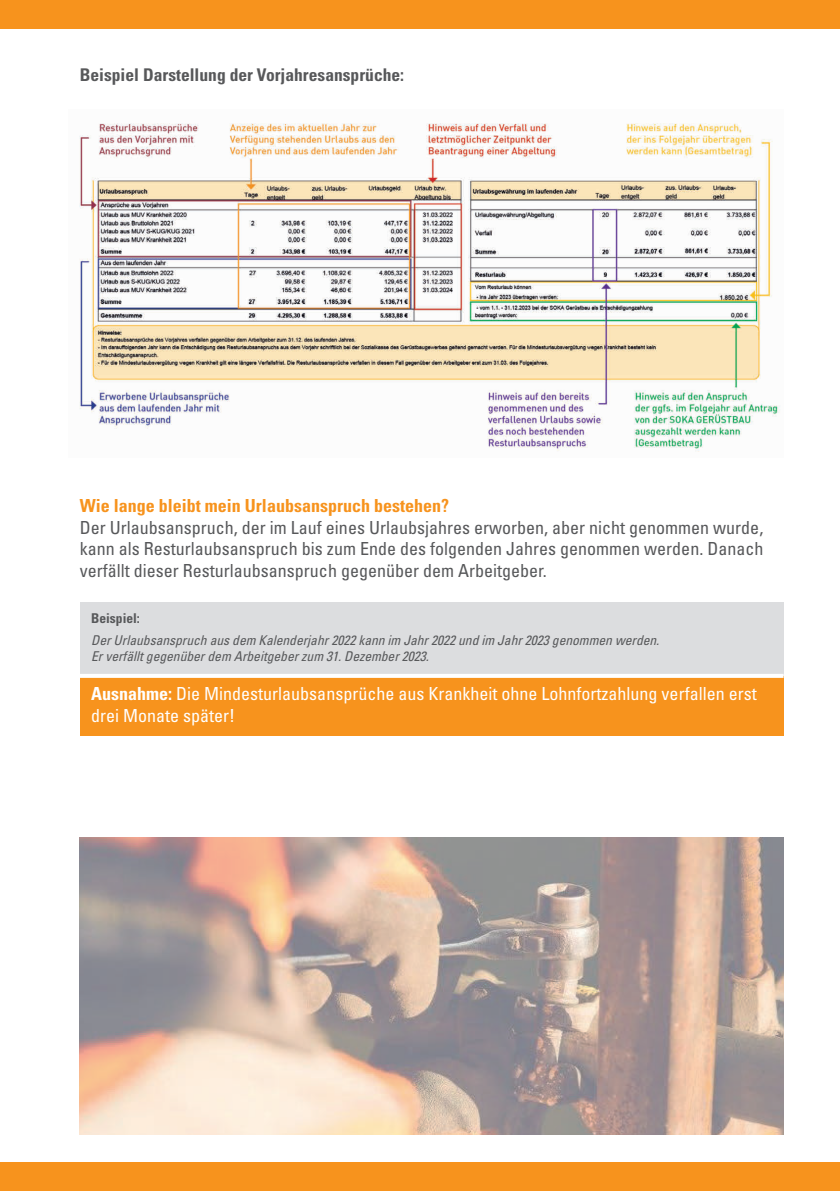
<style>
.page{position:relative;width:840px;height:1191px;background:#fff}
.page>*{position:absolute;margin:0;border:0;box-sizing:border-box;transform-origin:0 0}
.t1{font:condensed 18px/21.6px "Univers LT Std";color:#57585a;text-align:justify}
.t2{font:condensed 18px/21.6px "Univers LT Std";color:#fff}
.t3{font:700 condensed 18px "Univers LT Std";color:#f7931d}
.t4{font:700 condensed 17.6px "Univers LT Std";color:#57585a}
.t5{font:italic condensed 13.6px/16.2px "Univers LT Std";color:#57585a}
.t6{font:700 condensed 13.6px "Univers LT Std";color:#57585a}
.s1{font-weight:700}
</style>
<div class="page">
<div style="left:0;top:0;width:839px;height:28px;background:#f7931d"></div>
<div style="left:0;top:1162px;width:839px;height:29px;background:#f7931d"></div>
<img style="left:80px;top:838px;width:703px;height:296px">
<div style="left:80px;top:602px;width:703px;height:74px;background:#dcdddf"></div>
<div style="left:80px;top:676px;width:703px;height:59px;background:#f7931d"></div>
<svg style="left:80px;top:674px;width:703px;height:4px;background:#fefcf8"></svg>
<img style="left:79px;top:123px;width:700px;height:329px">
<p class="t4" style="left:80px;top:64px;width:326px">Beispiel Darstellung der Vorjahresansprüche:</p>
<p class="t3" style="left:80px;top:494px;width:370px">Wie lange bleibt mein Urlaubsanspruch bestehen?</p>
<p class="t1" style="left:80px;top:516px;width:684px">Der Urlaubsanspruch, der im Lauf eines Urlaubsjahres erworben, aber nicht genommen wurde, kann als Resturlaubsanspruch bis zum Ende des folgenden Jahres genommen werden. Danach verfällt dieser Resturlaubsanspruch gegenüber dem Arbeitgeber.</p>
<p class="t6" style="left:91px;top:610px;width:50px">Beispiel:</p>
<p class="t5" style="left:91px;top:632px;width:573px">DerUrlaubsanspruchausdem Kalenderjahr2022kannim Jahr2022undim Jahr2023genommenwerden.<br>Erverfälltgegenüberdem Arbeitgeberzum 31.Dezember2023.</p>
<p class="t2" style="left:91px;top:683px;width:666px"><span class="s1">Ausnahme:</span> Die Mindesturlaubsansprüche aus Krankheit ohne Lohnfortzahlung verfallen erst drei Monate später!</p>
</div>
